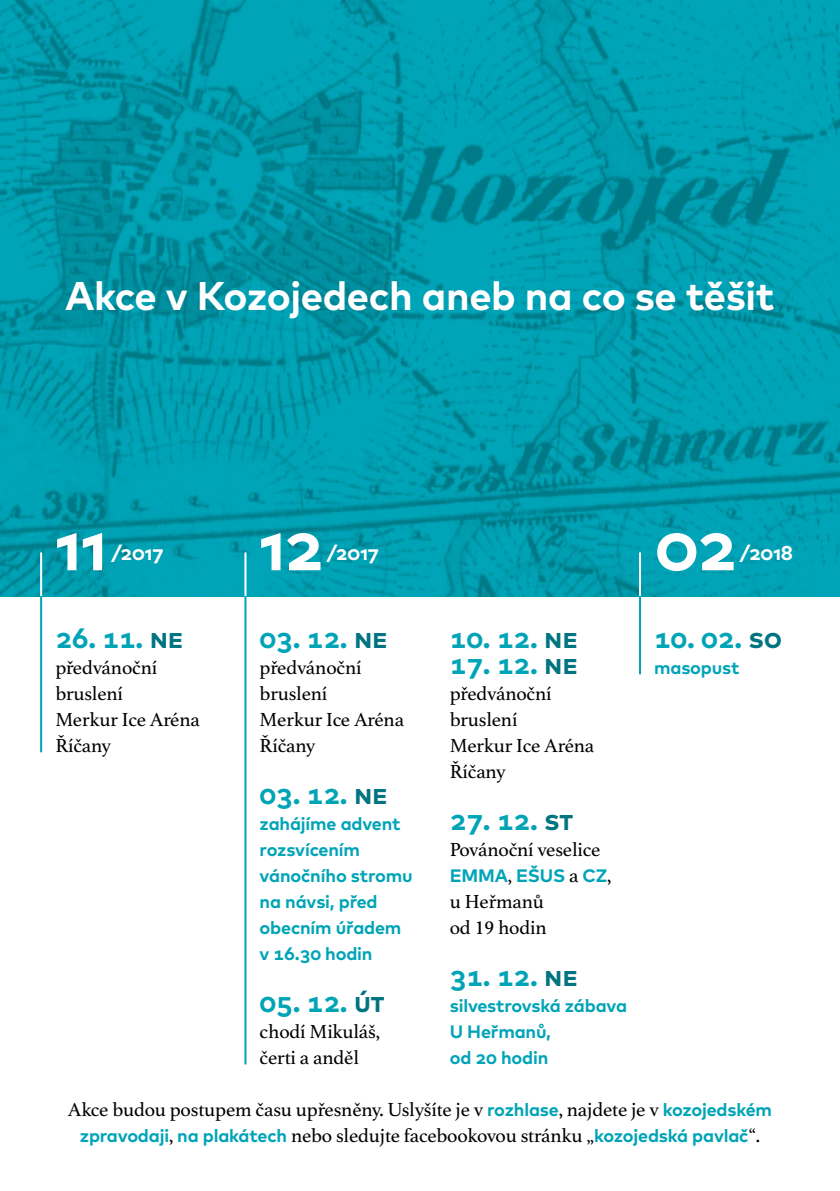
<style>
.page{position:relative;width:840px;height:1191px;background:#fff}
.page>*{position:absolute;margin:0;border:0;box-sizing:border-box;transform-origin:0 0}
.t1{font:700 68px "Mark Pro";color:#fff}
.t2{font:700 40px "Mark Pro";letter-spacing:-.01em;color:#fff}
.t3{font:700 28px "Mark Pro";letter-spacing:-.01em;color:#00a4b7}
.t4{font:20px/26px "Athelas";letter-spacing:-.01em;color:#000}
.t5{font:700 20px "Mark Pro";letter-spacing:-.01em;color:#fff}
.t6{font:700 18px/26px "Mark Pro";letter-spacing:-.01em;color:#00a4b7}
.s1{color:#007480}
.s2{font-family:"Athelas";font-weight:400;font-size:20px;color:#000}
.s3{font-family:"Mark Pro";font-weight:700;font-size:18px;color:#00a4b7}
</style>
<div class="page">
<img style="left:0;top:0;width:839px;height:596px">
<hr style="left:40px;top:552px;width:2px;height:44px;background:#fff">
<hr style="left:244px;top:552px;width:2px;height:44px;background:#fff">
<hr style="left:638px;top:552px;width:2px;height:44px;background:#fff">
<hr style="left:40px;top:596px;width:2px;height:156px;background:#00a4b7">
<hr style="left:244px;top:596px;width:2px;height:468px;background:#00a4b7">
<hr style="left:638px;top:596px;width:2px;height:78px;background:#00a4b7">
<h2 class="t2" style="left:65px;top:266px;width:710px">Akce v Kozojedech aneb na co se těšit</h2>
<h1 class="t1" style="left:55px;top:494px;width:53px">11</h1>
<p class="t5" style="left:111px;top:538px;width:53px">/2017</p>
<h1 class="t1" style="left:259px;top:494px;width:65px">12</h1>
<p class="t5" style="left:327px;top:538px;width:53px">/2017</p>
<h1 class="t1" style="left:653px;top:494px;width:83px">02</h1>
<p class="t5" style="left:739px;top:538px;width:55px">/2018</p>
<h3 class="t3" style="left:55px;top:617px;width:129px">26. 11. <span class="s1">ne</span></h3>
<p class="t4" style="left:55px;top:655px;width:146px">předvánoční bruslení<br>Merkur Ice Aréna<br>Říčany</p>
<h3 class="t3" style="left:259px;top:617px;width:129px">03. 12. <span class="s1">ne</span></h3>
<p class="t4" style="left:259px;top:655px;width:146px">předvánoční bruslení<br>Merkur Ice Aréna<br>Říčany</p>
<h3 class="t3" style="left:259px;top:773px;width:129px">03. 12. <span class="s1">ne</span></h3>
<p class="t6" style="left:259px;top:809px;width:154px">zahájíme advent rozsvícením vánočního stromu na návsi, před obecním úřadem v 16.30 hodin</p>
<h3 class="t3" style="left:259px;top:981px;width:126px">05. 12. <span class="s1">út</span></h3>
<p class="t4" style="left:259px;top:1019px;width:122px">chodí Mikuláš, čerti a anděl</p>
<h3 class="t3" style="left:449px;top:617px;width:129px">10. 12. <span class="s1">ne</span></h3>
<h3 class="t3" style="left:449px;top:643px;width:129px">17. 12. <span class="s1">ne</span></h3>
<p class="t4" style="left:449px;top:681px;width:146px">předvánoční bruslení<br>Merkur Ice Aréna<br>Říčany</p>
<h3 class="t3" style="left:449px;top:799px;width:125px">27. 12. <span class="s1">st</span></h3>
<p class="t4" style="left:449px;top:837px;width:152px">Povánoční veselice</p>
<p class="t6" style="left:449px;top:861px;width:163px">EMMA<span class="s2">,</span> EŠUS <span class="s2">a</span> CZ<span class="s2">,</span></p>
<p class="t4" style="left:449px;top:889px;width:98px">u Heřmanů od 19 hodin</p>
<h3 class="t3" style="left:449px;top:955px;width:129px">31. 12. <span class="s1">ne</span></h3>
<p class="t6" style="left:449px;top:991px;width:179px">silvestrovská zábava<br>U Heřmanů,<br>od 20 hodin</p>
<h3 class="t3" style="left:653px;top:617px;width:130px">10. 02. <span class="s1">so</span></h3>
<p class="t6" style="left:653px;top:653px;width:87px">masopust</p>
<p class="t4" style="left:68px;top:1097px;width:705px">Akce budou postupem času upřesněny. Uslyšíte je v <span class="s3">rozhlase</span>, najdete je v <span class="s3">kozojedském</span></p>
<p class="t6" style="left:80px;top:1121px;width:681px">zpravodaji<span class="s2">,</span> na plakátech <span class="s2">nebo sledujte facebookovou stránku „</span>kozojedská pavlač<span class="s2">“.</span></p>
</div>
